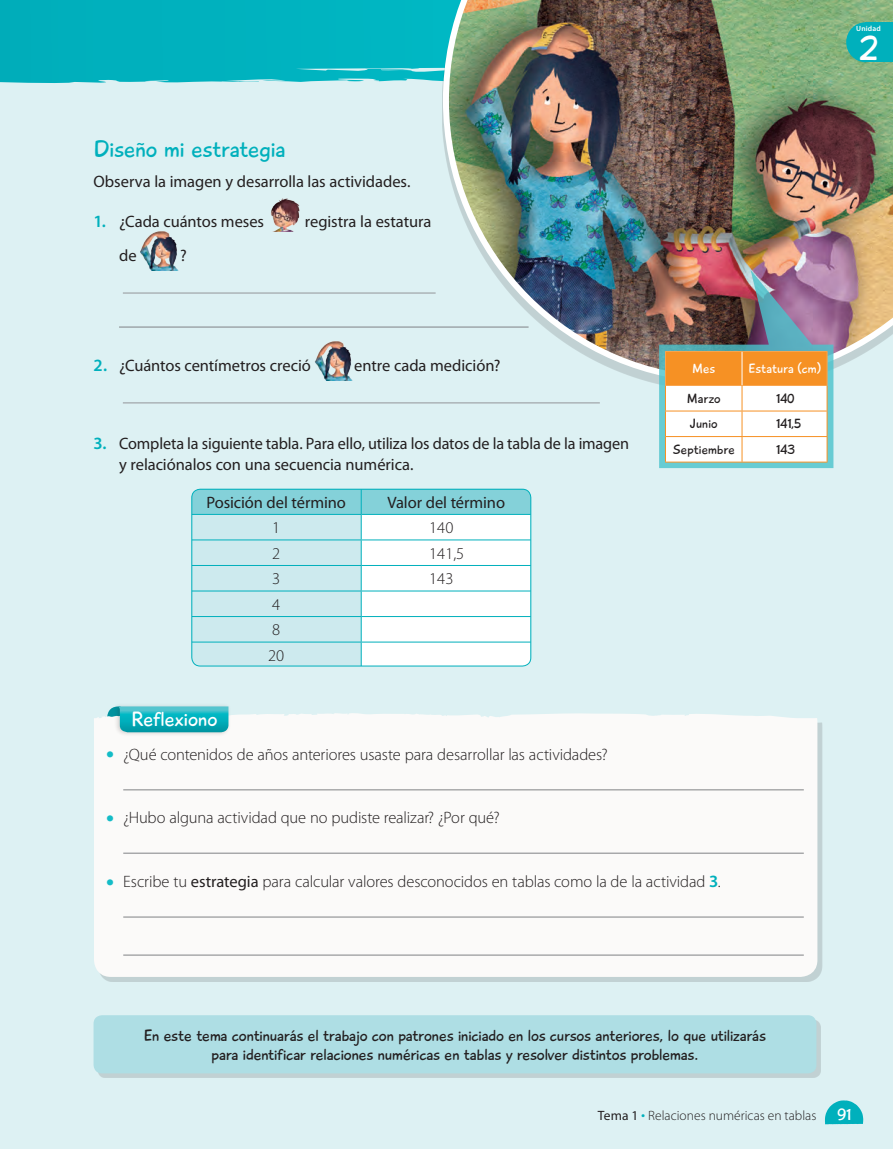
<style>
.page{position:relative;width:893px;height:1149px;background:#fff}
.page>*{position:absolute;margin:0;border:0;box-sizing:border-box;transform-origin:0 0}
.t1{font:36px "Playtime With Hot Toddies";color:#fff}
.T3__momentos{font:24px "Playtime With Hot Toddies";letter-spacing:-.005em;color:#00b0bc}
.Titulo_punto_de_part{font:21px "Playtime With Hot Toddies";color:#fff}
.Bajada_tema{font:16.5px/21px "Myriad Pro";letter-spacing:-.005em;color:#231f20}
.t2{font:300 16.5px/25.5px "Myriad Pro";letter-spacing:-.005em;color:#231f20}
.Antes_de_aprendo{font:16.5px/19.5px "Playtime With Hot Toddies";letter-spacing:-.01em;color:#231f20;text-align:center}
.t3{font:16.5px "Playtime With Hot Toddies";color:#fff}
.t4{font:300 13.5px "Myriad Pro";color:#231f20}
.Encabezado_regular{font:13.5px "Playtime With Hot Toddies";letter-spacing:.01em;color:#231f20}
.Encabezado_regular-2{font:13.5px "Playtime With Hot Toddies";letter-spacing:.01em;color:#fff}
.Contenido_tablas{font:13.5px "Playtime With Hot Toddies";color:#231f20}
.t5{font:600 7.5px "Myriad Pro";letter-spacing:.02em;color:#fff}
.s1{font-weight:600;font-size:17.25px;color:#00b0bc}
.s2{font-weight:600;font-size:25.5px;color:#14bcc7}
.s3{font-weight:400}
.s4{font-size:16.5px;color:#00b0bc}
</style>
<div class="page">
<div style="left:0;top:0;width:893px;height:1148px;background:#ddf1f3"></div>
<div style="left:0;top:0;width:442px;height:83px;background:#00b2be"></div>
<img style="left:443px;top:0;width:450px;height:382px">
<hr style="left:119px;top:326px;width:410px;height:1px;background:#808285">
<img style="left:271px;top:198px;width:29px;height:34px">
<img style="left:140px;top:231px;width:39px;height:40px">
<hr style="left:123px;top:292px;width:313px;height:1px;background:#939598">
<img style="left:315px;top:341px;width:37px;height:39px">
<hr style="left:123px;top:402px;width:477px;height:1px;background:#939598">
<svg style="left:192px;top:490px;width:340px;height:175px"></svg>
<div style="left:191px;top:488px;width:340px;height:178px;border:1px solid #00b0bc;border-radius:9px"></div>
<div style="left:98px;top:717px;width:724px;height:264px;background:#231f20;opacity:.15"></div>
<div style="left:94px;top:713px;width:723px;height:263px;background:#fbfaf9"></div>
<hr style="left:123px;top:789px;width:681px;height:1px;background:#808285">
<hr style="left:123px;top:852px;width:681px;height:1px;background:#808285">
<hr style="left:123px;top:916px;width:681px;height:1px;background:#808285">
<hr style="left:123px;top:954px;width:681px;height:1px;background:#808285">
<div style="left:112px;top:702px;width:119px;height:35px;background:#231f20;opacity:.2"></div>
<svg style="left:107px;top:706px;width:121px;height:26px;background:#27b5bf"></svg>
<img style="left:659px;top:270px;width:174px;height:198px">
<hr style="left:665px;top:461px;width:77px;height:1px;background:#f69124">
<hr style="left:742px;top:461px;width:85px;height:1px;background:#f69124">
<hr style="left:742px;top:352px;width:1px;height:33px;background:#fff">
<div style="left:98px;top:1019px;width:723px;height:58px;background:#231f20;opacity:.15"></div>
<div style="left:94px;top:1014px;width:722px;height:58px;background:#aedee4;border-radius:9px"></div>
<svg style="left:825px;top:1100px;width:38px;height:23px"></svg>
<div style="left:865px;top:22px;width:28px;height:40px;background:#00b0bc"></div>
<svg style="left:846px;top:22px;width:19px;height:40px"></svg>
<p class="T3__momentos" style="left:94px;top:134px;width:194px">Diseño mi estrategia</p>
<p class="Bajada_tema" style="left:94px;top:170px;width:318px">Observa la imagen y desarrolla las actividades.</p>
<p class="Bajada_tema" style="left:94px;top:210px;width:172px"><span class="s1">1.</span> ¿Cada cuántos meses</p>
<p class="Bajada_tema" style="left:305px;top:210px;width:128px">registra la estatura</p>
<p class="Bajada_tema" style="left:119px;top:245px;width:19px">de</p>
<p class="Bajada_tema" style="left:180px;top:245px;width:8px">?</p>
<p class="t5" style="left:856px;top:24px;width:26px">Unidad</p>
<h1 class="t1" style="left:859px;top:26px;width:21px">2</h1>
<p class="Bajada_tema" style="left:94px;top:355px;width:219px"><span class="s1">2.</span> ¿Cuántos centímetros creció</p>
<p class="Bajada_tema" style="left:354px;top:355px;width:148px">entre cada medición?</p>
<p class="Bajada_tema" style="left:119px;top:433px;width:512px;text-indent:-26px"><span class="s1">3.</span> Completa la siguiente tabla. Para ello, utiliza los datos de la tabla de la imagen y relaciónalos con una secuencia numérica.</p>
<p class="Bajada_tema" style="left:206px;top:491px;width:141px">Posición del término</p>
<p class="Bajada_tema" style="left:387px;top:491px;width:119px">Valor del término</p>
<p class="t2" style="left:272px;top:515px;width:10px">1</p>
<p class="t2" style="left:429px;top:515px;width:26px">140</p>
<p class="t2" style="left:272px;top:540px;width:10px">2</p>
<p class="t2" style="left:429px;top:540px;width:37px">141,5</p>
<p class="t2" style="left:272px;top:566px;width:10px">3</p>
<p class="t2" style="left:429px;top:566px;width:26px">143</p>
<p class="t2" style="left:268px;top:591px;width:18px">4<br>8<br>20</p>
<p class="Titulo_punto_de_part" style="left:131px;top:705px;width:88px">Reflexiono</p>
<p class="t2" style="left:106px;top:741px;width:503px"><span class="s2">•</span> ¿Qué contenidos de años anteriores usaste para desarrollar las actividades?</p>
<p class="t2" style="left:106px;top:805px;width:395px"><span class="s2">•</span> ¿Hubo alguna actividad que no pudiste realizar? ¿Por qué?</p>
<p class="Encabezado_regular-2" style="left:692px;top:360px;width:25px">Mes</p>
<p class="Encabezado_regular-2" style="left:748px;top:360px;width:74px">Estatura (cm)</p>
<p class="Encabezado_regular" style="left:687px;top:390px;width:35px">Marzo</p>
<p class="Contenido_tablas" style="left:776px;top:390px;width:20px">140</p>
<p class="Encabezado_regular" style="left:690px;top:415px;width:29px">Junio</p>
<p class="Contenido_tablas" style="left:776px;top:415px;width:27px">141,5</p>
<p class="Encabezado_regular" style="left:673px;top:441px;width:64px">Septiembre</p>
<p class="Contenido_tablas" style="left:776px;top:441px;width:21px">143</p>
<p class="t2" style="left:106px;top:868px;width:616px"><span class="s2">•</span> Escribe tu <span class="s3">estrategia</span> para calcular valores desconocidos en tablas como la de la actividad <span class="s1">3</span>.</p>
<p class="Antes_de_aprendo" style="left:144px;top:1025px;width:624px">En este tema continuarás el trabajo con patrones iniciado en los cursos anteriores, lo que utilizarás para identificar relaciones numéricas en tablas y resolver distintos problemas.</p>
<p class="t4" style="left:598px;top:1107px;width:220px"><span class="s3">Tema 1</span> <span class="s4">•</span> Relaciones numéricas en tablas</p>
<p class="t3" style="left:837px;top:1103px;width:15px">91</p>
</div>
